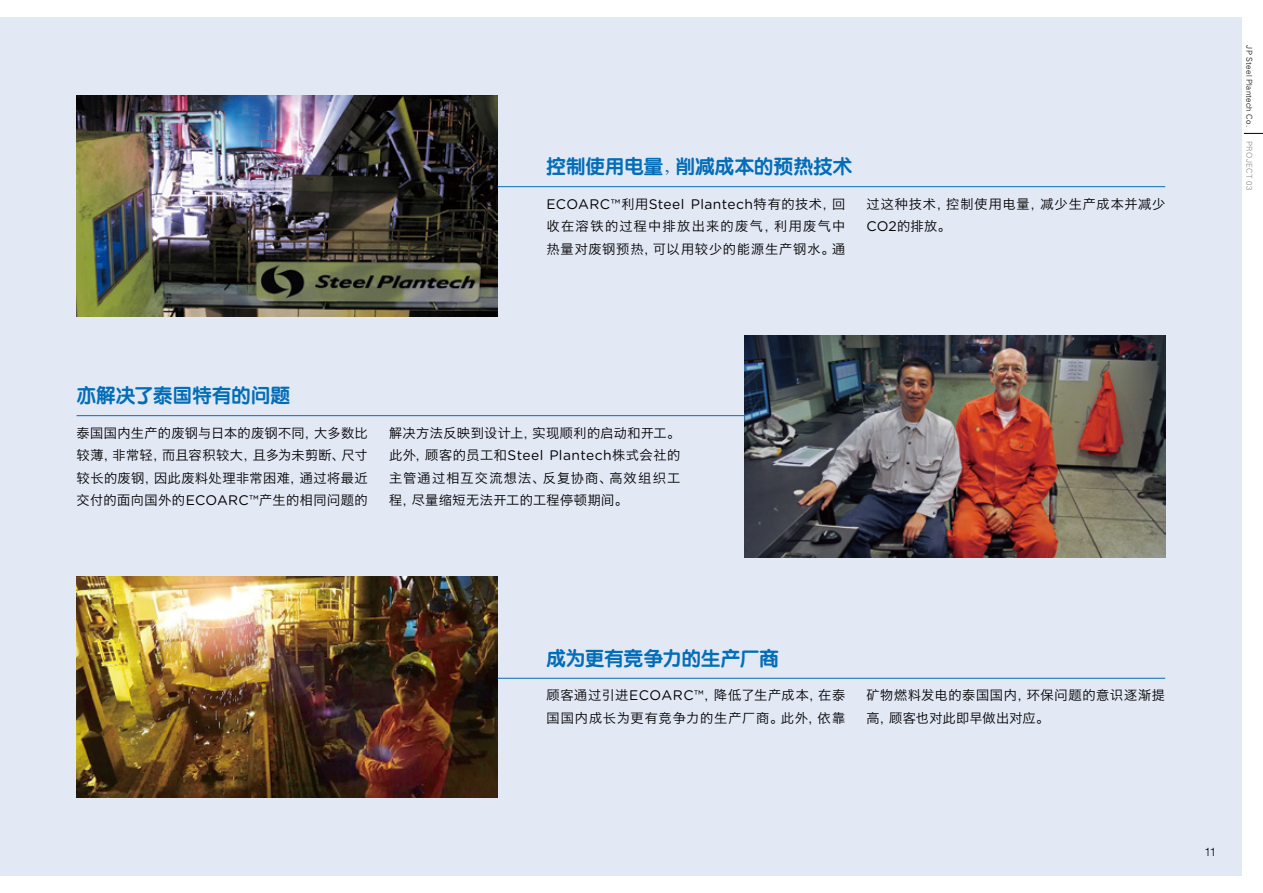
<style>
.page{position:relative;width:1263px;height:893px;background:#fff}
.page>*{position:absolute;margin:0;border:0;box-sizing:border-box;transform-origin:0 0}
.t1{font:19.2px "ST Yuanti SC Bold";letter-spacing:.025em;color:#036eb8}
.t2{font:13.8px "Gotham Rounded";letter-spacing:.03em;color:#000}
.t3{font:13.2px/22.4px "Hiragino Sans GB W3";letter-spacing:.05em;color:#000}
.t4{font:13.2px/22.4px "Hiragino Sans GB W3";letter-spacing:.08em;color:#000}
.t5{font:300 11.7px "Helvetica Neue LT Std";color:#000}
.t6{font:300 7.95px "Univers LT Std";letter-spacing:.04em;color:#000}
.t7{font:300 7.95px "Univers LT Std";letter-spacing:.05em;color:#898989}
.s1{font-family:"Hiragino Sans GB W3";font-size:13.2px}
.s2{font-family:"Gotham Rounded";font-size:13.8px}
</style>
<div class="page">
<svg style="left:1244px;top:133px;width:19px;height:1px"></svg>
<div style="left:0;top:17px;width:1242px;height:859px;background:#e3e8f5"></div>
<img style="left:77px;top:576px;width:420px;height:221px">
<img style="left:744px;top:336px;width:421px;height:221px">
<img style="left:77px;top:96px;width:420px;height:221px">
<hr style="left:77px;top:415px;width:667px;height:1px;background:#036eb8">
<hr style="left:497px;top:186px;width:668px;height:1px;background:#036eb8">
<hr style="left:497px;top:678px;width:668px;height:1px;background:#036eb8">
<h1 class="t1" style="left:546px;top:154px;width:307px">控制使用电量，削减成本的预热技术</h1>
<p class="t2" style="left:546px;top:195px;width:300px">ECOARC™<span class="s1">利用</span>Steel Plantech<span class="s1">特有的技术，回</span></p>
<p class="t4" style="left:546px;top:215px;width:300px">收在溶铁的过程中排放出来的废气，利用废气中热量对废钢预热，可以用较少的能源生产钢水。通</p>
<p class="t3" style="left:866px;top:193px;width:300px">过这种技术，控制使用电量，减少生产成本并减少<br><span class="s2">CO2</span>的排放。</p>
<h1 class="t1" style="left:77px;top:383px;width:215px">亦解决了泰国特有的问题</h1>
<p class="t3" style="left:77px;top:421px;width:293px;text-align:justify">泰国国内生产的废钢与日本的废钢不同，大多数比较薄，非常轻，而且容积较大，且多为未剪断、尺寸较长的废钢，因此废料处理非常困难，通过将最近交付的面向国外的<span class="s2">ECOARC™</span>产生的相同问题的</p>
<p class="t3" style="left:389px;top:421px;width:293px;text-align:justify">解决方法反映到设计上，实现顺利的启动和开工。此外，顾客的员工和<span class="s2">Steel Plantech</span>株式会社的主管通过相互交流想法、反复协商、高效组织工程，尽量缩短无法开工的工程停顿期间。</p>
<p class="t6" style="left:1254px;top:45px;width:83px;rotate:90deg">JP Steel Plantech Co.</p>
<p class="t7" style="left:1254px;top:141px;width:51px;rotate:90deg">PROJECT 03</p>
<h1 class="t1" style="left:546px;top:646px;width:234px">成为更有竞争力的生产厂商</h1>
<p class="t3" style="left:546px;top:684px;width:300px">顾客通过引进<span class="s2">ECOARC™</span>，降低了生产成本，在泰国国内成长为更有竞争力的生产厂商。此外，依靠</p>
<p class="t3" style="left:866px;top:684px;width:300px">矿物燃料发电的泰国国内，环保问题的意识逐渐提高，顾客也对此即早做出对应。</p>
<p class="t5" style="left:1204px;top:845px;width:13px">11</p>
</div>
